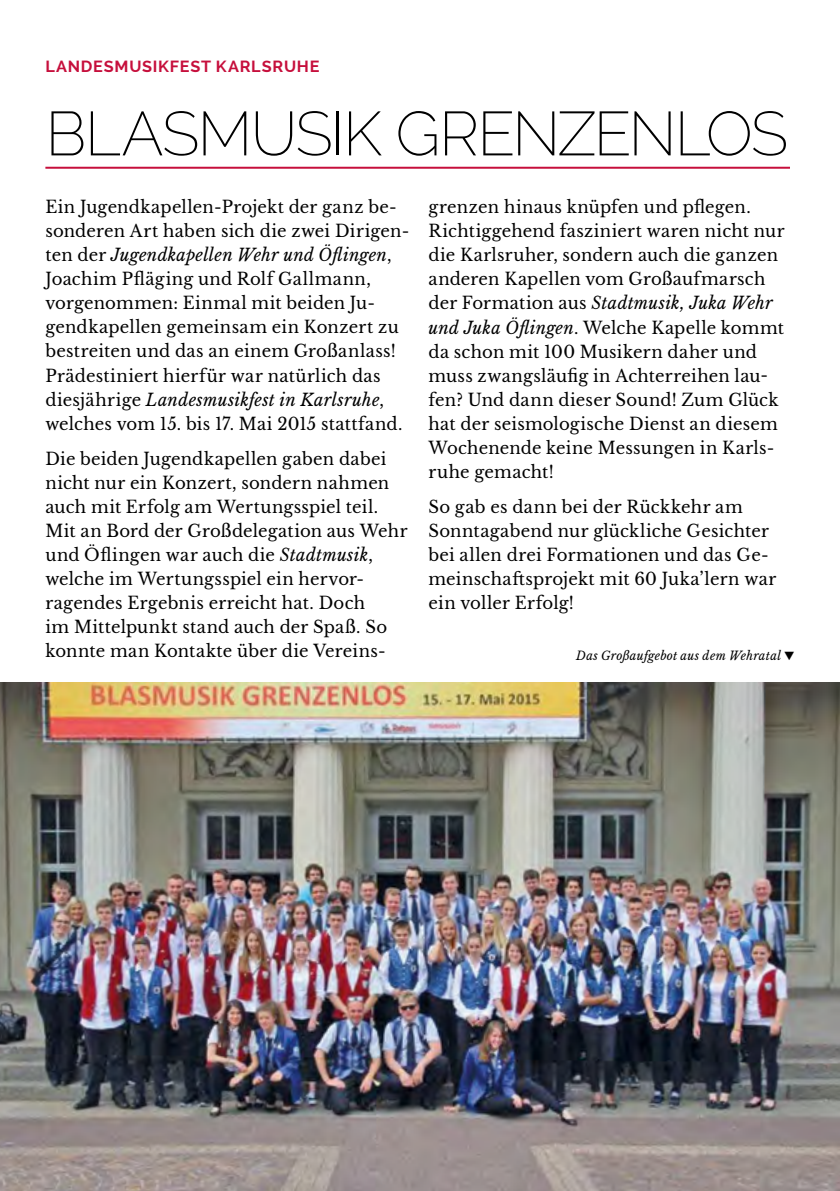
<style>
.page{position:relative;width:840px;height:1191px;background:#fff}
.page>*{position:absolute;margin:0;border:0;box-sizing:border-box;transform-origin:0 0}
.t1{font:200 62px "Raleway";letter-spacing:-.035em;color:#000}
.t2{font:17px/24px "Libre Baskerville";letter-spacing:.015em;color:#000}
.t3{font:700 16.2px "Raleway";letter-spacing:.045em;color:#c60f3c}
.t4{font:italic 12px "Libre Baskerville";letter-spacing:.025em;color:#000}
.s1{font-style:italic}
</style>
<div class="page">
<hr style="left:45px;top:167px;width:744px;height:2px;background:#c60f3c">
<img style="left:0;top:682px;width:839px;height:509px">
<p class="t3" style="left:45px;top:57px;width:275px">LANDESMUSIKFEST KARLSRUHE</p>
<h1 class="t1" style="left:45px;top:97px;width:744px">BLASMUSIK GRENZENLOS</h1>
<p class="t2" style="left:45px;top:195px;width:365px">Ein Jugendkapellen-Projekt der ganz be&shy;sonderen Art haben sich die zwei Dirigen&shy;ten der <span class="s1">Jugendkapellen Wehr und Öflingen</span>, Joachim Pfläging und Rolf Gallmann, vorgenommen: Einmal mit beiden Ju&shy;gendkapellen gemeinsam ein Konzert zu bestreiten und das an einem Großanlass!<br>Prädestiniert hierfür war natürlich das diesjährige <span class="s1">Landesmusikfest in Karlsruhe</span>, welches vom 15. bis 17. Mai 2015 stattfand.</p>
<p class="t2" style="left:45px;top:447px;width:363px">Die beiden Jugendkapellen gaben dabei nicht nur ein Konzert, sondern nahmen auch mit Erfolg am Wertungsspiel teil.<br>Mit an Bord der Großdelegation aus Wehr und Öflingen war auch die <span class="s1">Stadtmusik</span>, welche im Wertungsspiel ein hervor&shy;ragendes Ergebnis erreicht hat. Doch<br>im Mittelpunkt stand auch der Spaß. So konnte man Kontakte über die Vereins-</p>
<p class="t2" style="left:428px;top:195px;width:357px">grenzen hinaus knüpfen und pflegen.<br>Richtiggehend fasziniert waren nicht nur die Karlsruher, sondern auch die ganzen anderen Kapellen vom Großaufmarsch der Formation aus <span class="s1">Stadtmusik, Juka Wehr und Juka Öflingen</span>. Welche Kapelle kommt da schon mit 100 Musikern daher und muss zwangsläufig in Achterreihen lau&shy;fen? Und dann dieser Sound! Zum Glück hat der seismologische Dienst an diesem Wochenende keine Messungen in Karls&shy;ruhe gemacht!</p>
<p class="t2" style="left:428px;top:495px;width:349px">So gab es dann bei der Rückkehr am Sonntagabend nur glückliche Gesichter bei allen drei Formationen und das Ge&shy;meinschaftsprojekt mit 60 Juka’lern war ein voller Erfolg!</p>
<p class="t4" style="left:576px;top:648px;width:220px">Das Großaufgebot aus dem Wehratal ▼</p>
</div>
